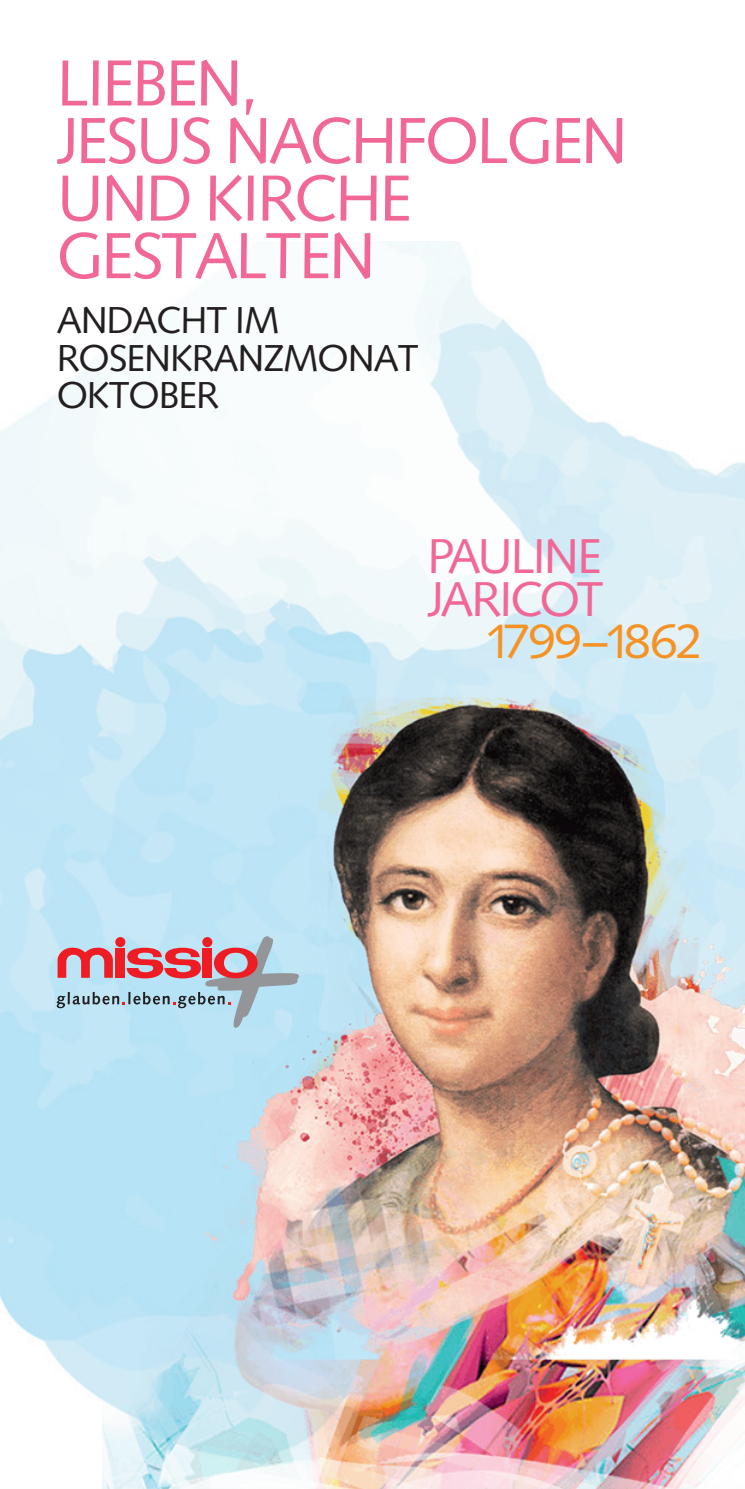
<style>
.page{position:relative;width:745px;height:1489px;background:#fff}
.page>*{position:absolute;margin:0;border:0;box-sizing:border-box;transform-origin:0 0}
.t1{font:65px/57.5px "Syntax LT Pro";letter-spacing:-.04em;color:#f16896}
.t2{font:48.75px/42.5px "Syntax LT Pro";letter-spacing:-.05em;color:#f16896}
.t3{font:48.75px "Syntax LT Pro";letter-spacing:-.035em;color:#f59224}
.t4{font:37.5px/37.5px "Syntax LT Pro";letter-spacing:-.03em;color:#231f20}
</style>
<div class="page">
<img style="left:0;top:241px;width:744px;height:1247px">
<img style="left:103px;top:697px;width:641px;height:791px">
<svg style="left:57px;top:936px;width:242px;height:91px;background:#bab4c2"></svg>
<p class="t1" style="left:57px;top:54px;width:572px">LIEBEN,<br>JESUS NACHFOLGEN<br>UND KIRCHE<br>GESTALTEN</p>
<p class="t4" style="left:57px;top:301px;width:363px">ANDACHT IM<br>ROSENKRANZMONAT<br>OKTOBER</p>
<p class="t2" style="left:427px;top:535px;width:178px">PAULINE<br>JARICOT</p>
<p class="t3" style="left:484px;top:612px;width:220px">1799–1862</p>
</div>
